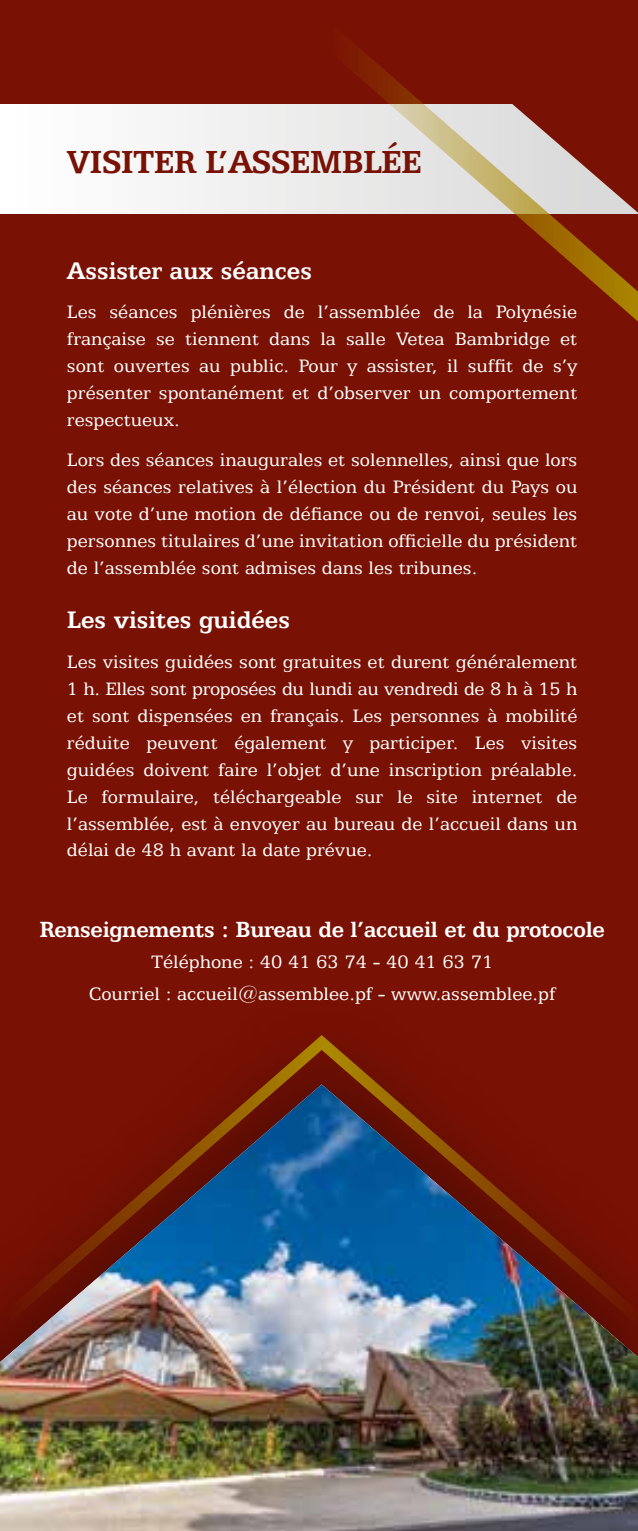
<style>
.page{position:relative;width:638px;height:1531px;background:#fff}
.page>*{position:absolute;margin:0;border:0;box-sizing:border-box;transform-origin:0 0}
.t1{font:700 36px "Egyptian 505 BT";letter-spacing:-.02em;color:#791104}
.t2{font:700 27px "Egyptian 505 BT";color:#fff}
.t3{font:700 24.75px "Egyptian 505 BT";letter-spacing:-.01em;color:#fff}
.t4{font:20.25px/27px "Egyptian 505 BT";color:#fff;text-align:justify}
</style>
<div class="page">
<div style="left:0;top:0;width:638px;height:1389px;background:#791104"></div>
<svg style="left:1px;top:44px;width:637px;height:278px"></svg>
<svg style="left:392px;top:44px;width:246px;height:169px"></svg>
<img style="left:0;top:1302px;width:638px;height:229px">
<svg style="left:1px;top:1035px;width:637px;height:289px"></svg>
<h1 class="t1" style="left:67px;top:141px;width:356px">VISITER L’ASSEMBLÉE</h1>
<h2 class="t2" style="left:67px;top:255px;width:246px">Assister aux séances</h2>
<p class="t4" style="left:67px;top:298px;width:512px">Les séances plénières de l’assemblée de la Polynésie française se tiennent dans la salle Vetea Bambridge et sont ouvertes au public. Pour y assister, il suffit de s’y présenter spontanément et d’observer un comportement respectueux.</p>
<p class="t4" style="left:67px;top:446px;width:512px">Lors des séances inaugurales et solennelles, ainsi que lors des séances relatives à l’élection du Président du Pays ou au vote d’une motion de défiance ou de renvoi, seules les personnes titulaires d’une invitation officielle du président de l’assemblée sont admises dans les tribunes.</p>
<h2 class="t2" style="left:67px;top:604px;width:224px">Les visites guidées</h2>
<p class="t4" style="left:67px;top:648px;width:512px">Les visites guidées sont gratuites et durent généralement 1 h. Elles sont proposées du lundi au vendredi de 8 h à 15 h et sont dispensées en français. Les personnes à mobilité réduite peuvent également y participer. Les visites guidées doivent faire l’objet d’une inscription préalable.<br>Le formulaire, téléchargeable sur le site internet de l’assemblée, est à envoyer au bureau de l’accueil dans un délai de 48 h avant la date prévue.</p>
<p class="t3" style="left:39px;top:914px;width:567px">Renseignements : Bureau de l’accueil et du protocole</p>
<p class="t4" style="left:89px;top:946px;width:468px;line-height:31.5px;text-align:center">Téléphone : 40 41 63 74 - 40 41 63 71<br>Courriel : accueil@assemblee.pf - www.assemblee.pf</p>
</div>
